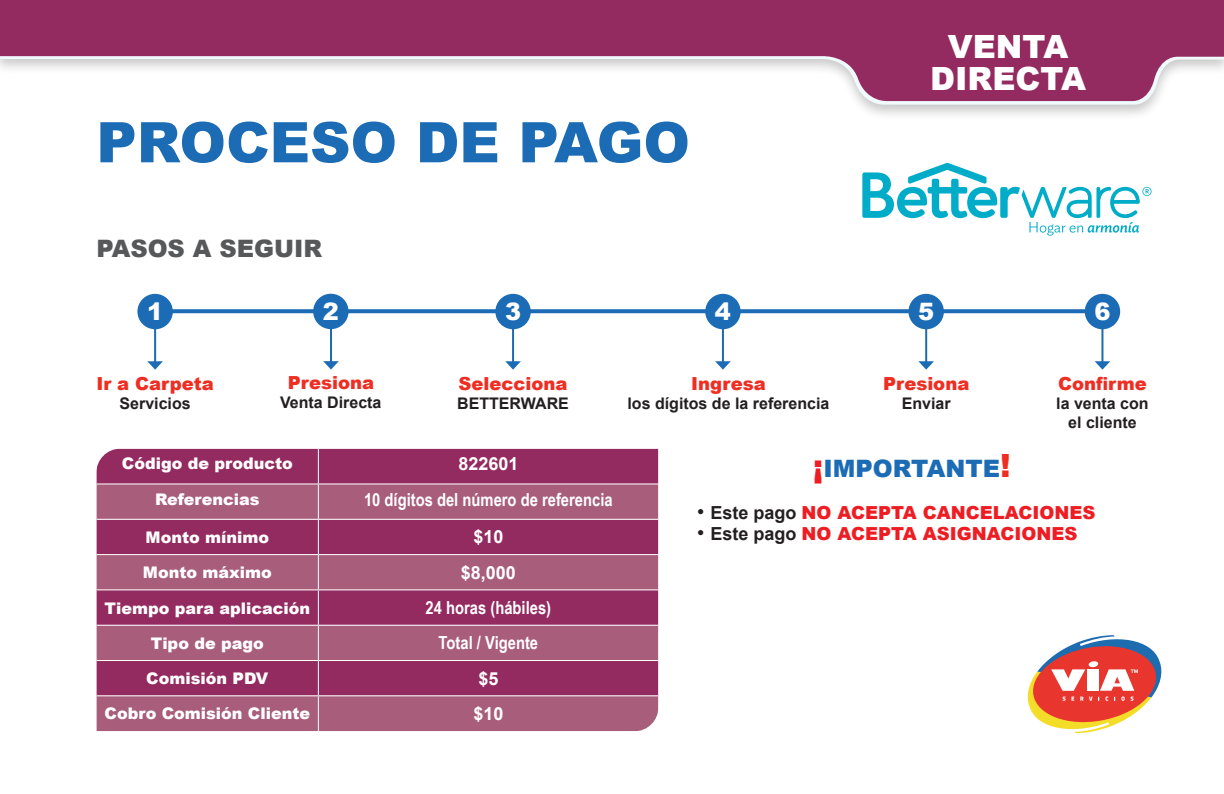
<style>
.page{position:relative;width:1224px;height:794px;background:#fff}
.page>*{position:absolute;margin:0;border:0;box-sizing:border-box;transform-origin:0 0}
.t1{font:900 56px "Arial";color:#1b6bb5}
.t2{font:900 32px/32px "Arial";color:#fff;text-align:center}
.t3{font:900 24px "Arial";color:#57585a}
.t4{font:900 24px "Arial";color:#1b6bb5}
.t5{font:900 24px "Arial";color:#fff}
.t6{font:700 18px "Arial Narrow";color:#fff}
.t7{font:900 18px "Arial";color:#ee1d23}
.t8{font:900 18px "Arial";color:#ee2e22}
.t9{font:700 18px "Arial";color:#fff}
.t10{font:900 16px "Arial";color:#fff}
.t11{font:700 16px/19.2px "Arial";color:#231f20;text-align:center}
.s1{font-size:32px;color:#ee1d23}
.s2{font-size:32px;color:#ee2e22}
.s3{font-weight:700;color:#231f20}
</style>
<div class="page">
<div style="left:0;top:0;width:1224px;height:121px;background:#231f20;opacity:.25"></div>
<svg style="left:0;top:103px;width:1224px;height:3px"></svg>
<svg style="left:0;top:0;width:1224px;height:103px;fill:#932b60"></svg>
<svg style="left:1027px;top:635px;width:135px;height:99px"></svg>
<div style="left:96px;top:448px;width:562px;height:35px;background:#932b60"></div>
<svg style="left:96px;top:484px;width:562px;height:247px;background:#a35075"></svg>
<hr style="left:96px;top:519px;width:222px;height:1px;background:#fff">
<hr style="left:318px;top:519px;width:340px;height:1px;background:#fff">
<hr style="left:96px;top:554px;width:222px;height:1px;background:#fff">
<hr style="left:318px;top:554px;width:340px;height:1px;background:#fff">
<hr style="left:96px;top:589px;width:222px;height:1px;background:#fff">
<hr style="left:318px;top:589px;width:340px;height:1px;background:#fff">
<hr style="left:96px;top:624px;width:222px;height:1px;background:#fff">
<hr style="left:318px;top:624px;width:340px;height:1px;background:#fff">
<hr style="left:96px;top:660px;width:222px;height:1px;background:#fff">
<hr style="left:318px;top:660px;width:340px;height:1px;background:#fff">
<hr style="left:96px;top:695px;width:222px;height:1px;background:#fff">
<hr style="left:318px;top:695px;width:340px;height:1px;background:#fff">
<hr style="left:318px;top:448px;width:1px;height:35px;background:#fff">
<hr style="left:318px;top:484px;width:1px;height:35px;background:#fff">
<hr style="left:318px;top:520px;width:1px;height:34px;background:#fff">
<hr style="left:318px;top:555px;width:1px;height:34px;background:#fff">
<hr style="left:318px;top:590px;width:1px;height:34px;background:#fff">
<hr style="left:318px;top:625px;width:1px;height:35px;background:#fff">
<hr style="left:318px;top:661px;width:1px;height:34px;background:#fff">
<hr style="left:318px;top:696px;width:1px;height:35px;background:#fff">
<svg style="left:862px;top:163px;width:290px;height:73px"></svg>
<hr style="left:1101px;top:316px;width:2px;height:46px;background:#1b6bb5">
<svg style="left:1095px;top:361px;width:15px;height:9px"></svg>
<svg style="left:173px;top:309px;width:912px;height:4px;background:#2873b9"></svg>
<hr style="left:154px;top:316px;width:2px;height:46px;background:#1b6bb5">
<svg style="left:147px;top:361px;width:16px;height:9px"></svg>
<div style="left:137px;top:294px;width:36px;height:35px;background:#1b6bb5;border-radius:50%"></div>
<hr style="left:722px;top:316px;width:2px;height:46px;background:#1b6bb5">
<svg style="left:715px;top:361px;width:16px;height:9px"></svg>
<div style="left:705px;top:294px;width:36px;height:35px;background:#1b6bb5;border-radius:50%"></div>
<hr style="left:330px;top:316px;width:2px;height:46px;background:#1b6bb5">
<svg style="left:323px;top:361px;width:16px;height:8px"></svg>
<div style="left:313px;top:294px;width:36px;height:35px;background:#1b6bb5;border-radius:50%"></div>
<hr style="left:925px;top:316px;width:2px;height:46px;background:#1b6bb5">
<svg style="left:918px;top:361px;width:16px;height:9px"></svg>
<div style="left:908px;top:294px;width:36px;height:35px;background:#1b6bb5;border-radius:50%"></div>
<hr style="left:512px;top:316px;width:2px;height:46px;background:#1b6bb5">
<svg style="left:505px;top:361px;width:16px;height:9px"></svg>
<div style="left:495px;top:294px;width:36px;height:35px;background:#1b6bb5;border-radius:50%"></div>
<div style="left:1085px;top:294px;width:35px;height:35px;background:#1b6bb5;border-radius:50%"></div>
<h2 class="t2" style="left:930px;top:29px;width:158px">VENTA<br>DIRECTA</h2>
<p class="t1" style="left:96px;top:102px;width:595px">PROCESO DE PAGO</p>
<p class="t3" style="left:96px;top:231px;width:227px">PASOS A SEGUIR</p>
<p class="t5" style="left:147px;top:294px;width:18px">1</p>
<p class="t5" style="left:323px;top:294px;width:18px">2</p>
<p class="t5" style="left:505px;top:294px;width:18px">3</p>
<p class="t5" style="left:715px;top:294px;width:18px">4</p>
<p class="t5" style="left:918px;top:294px;width:18px">5</p>
<p class="t5" style="left:1094px;top:294px;width:18px">6</p>
<p class="t8" style="left:96px;top:370px;width:119px">Ir a Carpeta</p>
<p class="t11" style="left:120px;top:394px;width:73px">Servicios</p>
<p class="t8" style="left:288px;top:370px;width:88px">Presiona</p>
<p class="t11" style="left:280px;top:393px;width:103px">Venta Directa</p>
<p class="t8" style="left:459px;top:370px;width:111px">Selecciona</p>
<p class="t11" style="left:457px;top:394px;width:113px">BETTERWARE</p>
<p class="t8" style="left:691px;top:370px;width:76px">Ingresa</p>
<p class="t11" style="left:628px;top:394px;width:203px">los dígitos de la referencia</p>
<p class="t8" style="left:883px;top:370px;width:88px">Presiona</p>
<p class="t11" style="left:902px;top:394px;width:50px">Enviar</p>
<p class="t8" style="left:1058px;top:370px;width:90px">Confirme</p>
<p class="t11" style="left:1056px;top:394px;width:94px">la venta con el cliente</p>
<p class="t10" style="left:122px;top:452px;width:172px">Código de producto</p>
<p class="t9" style="left:458px;top:451px;width:62px">822601</p>
<p class="t10" style="left:155px;top:487px;width:106px">Referencias</p>
<p class="t6" style="left:364px;top:485px;width:250px">10 dígitos del número de referencia</p>
<p class="t10" style="left:146px;top:525px;width:125px">Monto mínimo</p>
<p class="t9" style="left:473px;top:524px;width:32px">$10</p>
<p class="t10" style="left:143px;top:560px;width:130px">Monto máximo</p>
<p class="t9" style="left:461px;top:560px;width:57px">$8,000</p>
<p class="t10" style="left:104px;top:596px;width:207px">Tiempo para aplicación</p>
<p class="t6" style="left:426px;top:594px;width:127px">24 horas (hábiles)</p>
<p class="t10" style="left:151px;top:631px;width:115px">Tipo de pago</p>
<p class="t6" style="left:439px;top:629px;width:101px">Total / Vigente</p>
<p class="t10" style="left:146px;top:666px;width:124px">Comisión PDV</p>
<p class="t9" style="left:478px;top:665px;width:22px">$5</p>
<p class="t10" style="left:105px;top:702px;width:207px">Cobro Comisión Cliente</p>
<p class="t9" style="left:473px;top:701px;width:32px">$10</p>
<p class="t4" style="left:813px;top:451px;width:200px"><span class="s1">¡</span>IMPORTANTE<span class="s2">!</span></p>
<p class="t7" style="left:697px;top:499px;width:400px"><sup>●</sup> <span class="s3">Este pago</span> NO ACEPTA CANCELACIONES</p>
<p class="t7" style="left:697px;top:520px;width:382px"><sup>●</sup> <span class="s3">Este pago</span> NO ACEPTA ASIGNACIONES</p>
</div>
